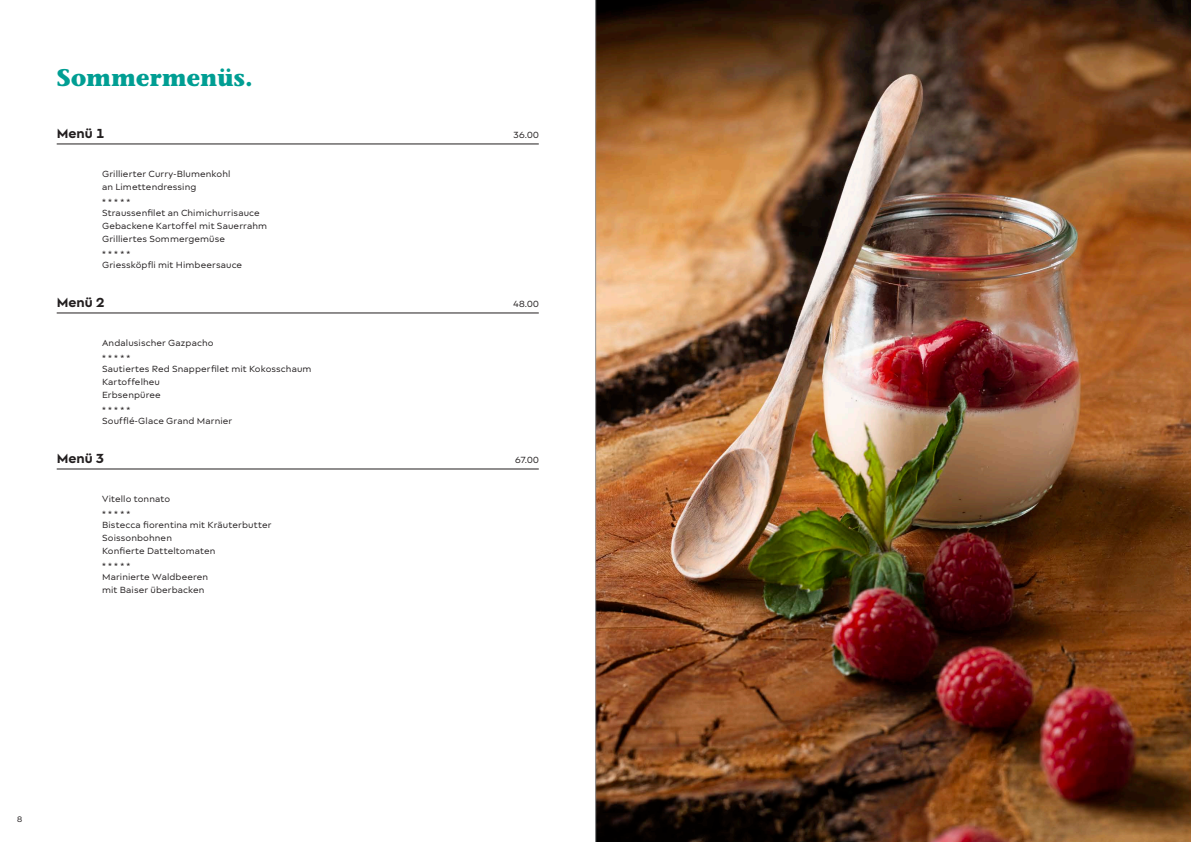
<style>
.page{position:relative;width:1191px;height:842px;background:#fff}
.page>*{position:absolute;margin:0;border:0;box-sizing:border-box;transform-origin:0 0}
.Titel_Innenseite{font:700 24px "Stone Informal ITC Pro";color:#009e93}
.Untertitel{font:700 14px "Matteo";color:#231f20}
.Lauftext{font:9.5px "Matteo";letter-spacing:.01em;color:#231f20}
.Untertitel-2{font:9.5px "Matteo";letter-spacing:.025em;color:#231f20}
.t1{font:8.5px "Matteo";color:#231f20}
</style>
<div class="page">
<hr style="left:57px;top:144px;width:482px;height:1px;background:#231f20">
<hr style="left:57px;top:313px;width:482px;height:1px;background:#231f20">
<hr style="left:57px;top:469px;width:482px;height:1px;background:#231f20">
<img style="left:596px;top:0;width:595px;height:842px">
<hr style="left:595px;top:0;width:1px;height:842px;background:#939598">
<p class="Titel_Innenseite" style="left:57px;top:62px;width:198px">Sommermenüs.</p>
<p class="Untertitel" style="left:57px;top:125px;width:49px">Menü 1</p>
<p class="Untertitel-2" style="left:513px;top:129px;width:27px">36.00</p>
<p class="Lauftext" style="left:102px;top:168px;width:130px">Grillierter Curry-Blumenkohl</p>
<p class="Lauftext" style="left:102px;top:181px;width:96px">an Limettendressing</p>
<p class="Lauftext" style="left:102px;top:196px;width:30px">*****</p>
<p class="Lauftext" style="left:102px;top:207px;width:159px">Straussenfilet an Chimichurrisauce</p>
<p class="Lauftext" style="left:102px;top:220px;width:166px">Gebackene Kartoffel mit Sauerrahm</p>
<p class="Lauftext" style="left:102px;top:233px;width:125px">Grilliertes Sommergemüse</p>
<p class="Lauftext" style="left:102px;top:248px;width:30px">*****</p>
<p class="Lauftext" style="left:102px;top:259px;width:142px">Griessköpfli mit Himbeersauce</p>
<p class="Untertitel" style="left:57px;top:294px;width:49px">Menü 2</p>
<p class="Untertitel-2" style="left:513px;top:298px;width:27px">48.00</p>
<p class="Lauftext" style="left:102px;top:337px;width:113px">Andalusischer Gazpacho</p>
<p class="Lauftext" style="left:102px;top:352px;width:30px">*****</p>
<p class="Lauftext" style="left:102px;top:363px;width:211px">Sautiertes Red Snapperfilet mit Kokosschaum</p>
<p class="Lauftext" style="left:102px;top:376px;width:59px">Kartoffelheu</p>
<p class="Lauftext" style="left:102px;top:389px;width:60px">Erbsenpüree</p>
<p class="Lauftext" style="left:102px;top:404px;width:30px">*****</p>
<p class="Lauftext" style="left:102px;top:415px;width:132px">Soufflé-Glace Grand Marnier</p>
<p class="Untertitel" style="left:57px;top:450px;width:49px">Menü 3</p>
<p class="Untertitel-2" style="left:515px;top:454px;width:25px">67.00</p>
<p class="Lauftext" style="left:102px;top:493px;width:70px">Vitello tonnato</p>
<p class="Lauftext" style="left:102px;top:508px;width:30px">*****</p>
<p class="Lauftext" style="left:102px;top:519px;width:171px">Bistecca fiorentina mit Kräuterbutter</p>
<p class="Lauftext" style="left:102px;top:532px;width:71px">Soissonbohnen</p>
<p class="Lauftext" style="left:102px;top:545px;width:115px">Konfierte Datteltomaten</p>
<p class="Lauftext" style="left:102px;top:560px;width:30px">*****</p>
<p class="Lauftext" style="left:102px;top:571px;width:108px">Marinierte Waldbeeren</p>
<p class="Lauftext" style="left:102px;top:584px;width:104px">mit Baiser überbacken</p>
<p class="t1" style="left:17px;top:814px;width:7px">8</p>
</div>
